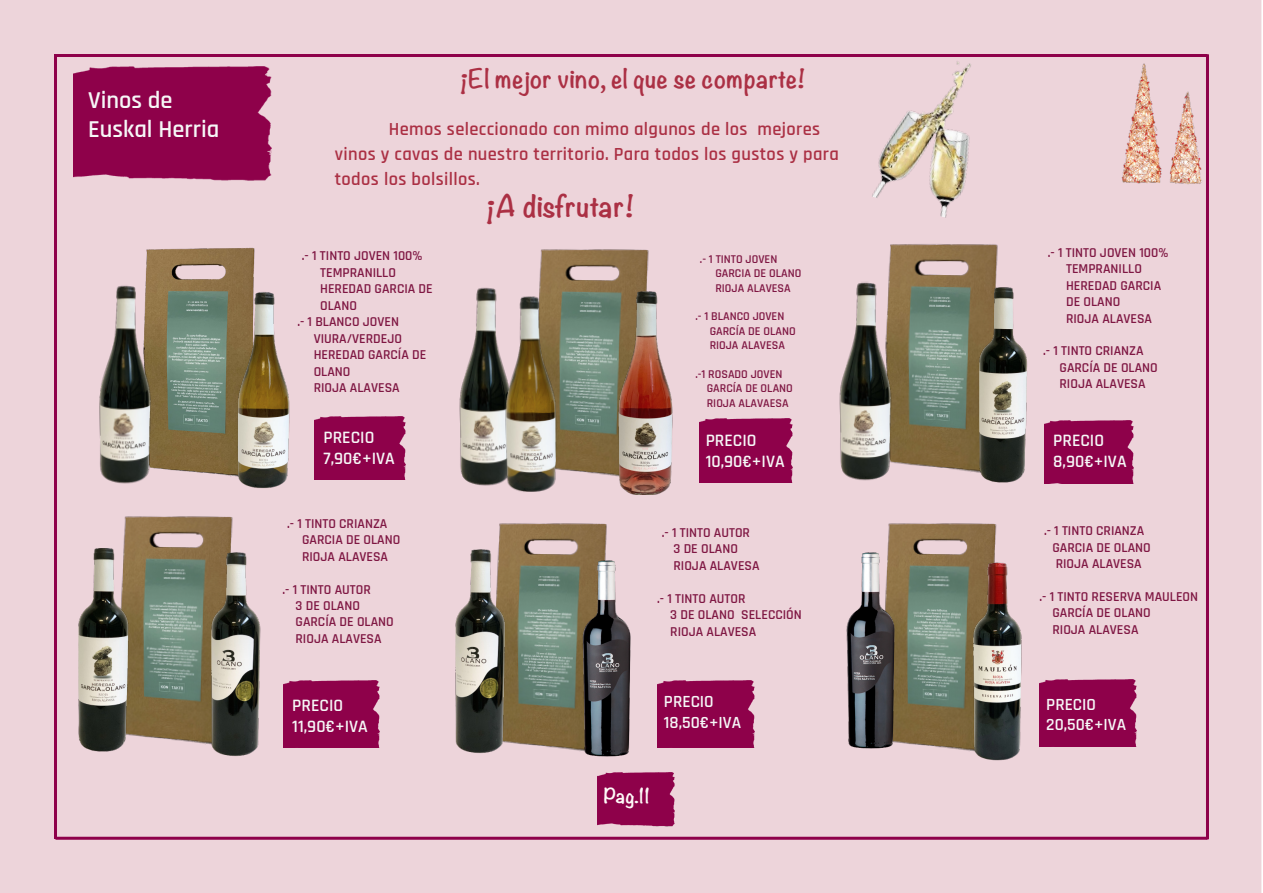
<style>
.page{position:relative;width:1263px;height:893px;background:#fff}
.page>*{position:absolute;margin:0;border:0;box-sizing:border-box;transform-origin:0 0}
.t1{font:700 27.3px "Noteworthy";letter-spacing:.005em;color:#ab3044}
.t2{font:600 24.45px "Rajdhani";color:#f6f7f7}
.t3{font:700 23.55px "Noteworthy";letter-spacing:.02em;color:#ab3044}
.t4{font:600 18.6px/24.9px "Rajdhani";letter-spacing:.02em;color:#ab3044}
.t5{font:700 18.15px "Noteworthy";color:#fefaf8}
.t6{font:600 17.55px "Rajdhani";color:#f6f7f7}
.t7{font:600 17.25px "Rajdhani";color:#f6f7f7}
.t8{font:600 13.65px "Rajdhani";color:#7f1743}
.t9{font:600 12px "Rajdhani";color:#7f1743}
</style>
<div class="page">
<div style="left:0;top:0;width:1261px;height:893px;background:#edd4da"></div>
<img style="left:115px;top:243px;width:178px;height:238px">
<img style="left:855px;top:238px;width:182px;height:241px">
<img style="left:968px;top:271px;width:73px;height:218px">
<img style="left:505px;top:243px;width:183px;height:241px">
<img style="left:464px;top:517px;width:182px;height:241px">
<img style="left:853px;top:517px;width:182px;height:241px">
<img style="left:569px;top:557px;width:72px;height:202px">
<img style="left:967px;top:550px;width:56px;height:211px">
<div style="left:314px;top:416px;width:91px;height:64px;background:#8e014a"></div>
<img style="left:231px;top:291px;width:66px;height:204px">
<div style="left:1044px;top:421px;width:89px;height:62px;background:#8e014a"></div>
<div style="left:699px;top:418px;width:93px;height:65px;background:#8e014a"></div>
<img style="left:451px;top:286px;width:74px;height:205px">
<img style="left:89px;top:510px;width:183px;height:241px">
<div style="left:283px;top:680px;width:97px;height:68px;background:#8e014a"></div>
<img style="left:91px;top:284px;width:73px;height:205px">
<img style="left:496px;top:295px;width:70px;height:205px">
<img style="left:613px;top:289px;width:70px;height:206px">
<img style="left:831px;top:281px;width:74px;height:205px">
<img style="left:74px;top:66px;width:197px;height:116px">
<div style="left:657px;top:680px;width:97px;height:68px;background:#8e014a"></div>
<div style="left:1039px;top:679px;width:97px;height:68px;background:#8e014a"></div>
<img style="left:203px;top:550px;width:71px;height:210px">
<img style="left:66px;top:531px;width:77px;height:227px">
<img style="left:448px;top:546px;width:70px;height:211px">
<img style="left:833px;top:550px;width:72px;height:202px">
<hr style="left:54px;top:54px;width:3px;height:785px;background:#8e014a">
<hr style="left:1206px;top:54px;width:3px;height:785px;background:#8e014a">
<hr style="left:55px;top:837px;width:1152px;height:3px;background:#8e014a">
<hr style="left:57px;top:54px;width:1150px;height:3px;background:#8e014a">
<img style="left:597px;top:772px;width:77px;height:55px">
<img style="left:1114px;top:58px;width:92px;height:133px">
<img style="left:863px;top:45px;width:138px;height:176px">
<p class="t2" style="left:88px;top:86px;width:86px">Vinos de</p>
<p class="t2" style="left:88px;top:115px;width:133px">Euskal Herria</p>
<p class="t3" style="left:460px;top:57px;width:347px">¡El mejor vino, el que se comparte!</p>
<p class="t4" style="left:335px;top:117px;width:506px;text-indent:54px">Hemos seleccionado con mimo algunos de los mejores vinos y cavas de nuestro territorio. Para todos los gustos y para todos los bolsillos.</p>
<p class="t1" style="left:486px;top:182px;width:149px">¡A disfrutar!</p>
<p class="t8" style="left:302px;top:248px;width:122px">.- 1 TINTO JOVEN 100%</p>
<p class="t8" style="left:320px;top:264px;width:77px">TEMPRANILLO</p>
<p class="t8" style="left:320px;top:281px;width:114px">HEREDAD GARCIA DE</p>
<p class="t8" style="left:320px;top:297px;width:38px">OLANO</p>
<p class="t8" style="left:297px;top:314px;width:103px">.- 1 BLANCO JOVEN</p>
<p class="t8" style="left:314px;top:330px;width:90px">VIURA/VERDEJO</p>
<p class="t8" style="left:314px;top:347px;width:114px">HEREDAD GARCÍA DE</p>
<p class="t8" style="left:314px;top:363px;width:38px">OLANO</p>
<p class="t8" style="left:314px;top:380px;width:88px">RIOJA ALAVESA</p>
<p class="t6" style="left:323px;top:427px;width:52px">PRECIO</p>
<p class="t6" style="left:323px;top:448px;width:73px">7,90€+IVA</p>
<p class="t8" style="left:287px;top:515px;width:102px">.- 1 TINTO CRIANZA</p>
<p class="t8" style="left:302px;top:532px;width:100px">GARCIA DE OLANO</p>
<p class="t8" style="left:302px;top:548px;width:88px">RIOJA ALAVESA</p>
<p class="t8" style="left:282px;top:581px;width:90px">.- 1 TINTO AUTOR</p>
<p class="t8" style="left:296px;top:597px;width:66px">3 DE OLANO</p>
<p class="t8" style="left:296px;top:614px;width:100px">GARCÍA DE OLANO</p>
<p class="t8" style="left:296px;top:630px;width:88px">RIOJA ALAVESA</p>
<p class="t6" style="left:292px;top:695px;width:52px">PRECIO</p>
<p class="t6" style="left:292px;top:716px;width:77px">11,90€+IVA</p>
<p class="t9" style="left:700px;top:252px;width:79px">.- 1 TINTO JOVEN</p>
<p class="t9" style="left:715px;top:266px;width:88px">GARCIA DE OLANO</p>
<p class="t9" style="left:715px;top:281px;width:77px">RIOJA ALAVESA</p>
<p class="t9" style="left:695px;top:309px;width:91px">.- 1 BLANCO JOVEN</p>
<p class="t9" style="left:710px;top:324px;width:88px">GARCÍA DE OLANO</p>
<p class="t9" style="left:710px;top:338px;width:77px">RIOJA ALAVESA</p>
<p class="t9" style="left:695px;top:367px;width:89px">.-1 ROSADO JOVEN</p>
<p class="t9" style="left:707px;top:381px;width:88px">GARCÍA DE OLANO</p>
<p class="t9" style="left:707px;top:396px;width:83px">RIOJA ALAVAESA</p>
<p class="t6" style="left:706px;top:430px;width:52px">PRECIO</p>
<p class="t6" style="left:706px;top:451px;width:81px">10,90€+IVA</p>
<p class="t8" style="left:662px;top:525px;width:90px">.- 1 TINTO AUTOR</p>
<p class="t8" style="left:673px;top:541px;width:66px">3 DE OLANO</p>
<p class="t8" style="left:673px;top:557px;width:88px">RIOJA ALAVESA</p>
<p class="t8" style="left:657px;top:590px;width:90px">.- 1 TINTO AUTOR</p>
<p class="t8" style="left:670px;top:607px;width:133px">3 DE OLANO SELECCIÓN</p>
<p class="t8" style="left:670px;top:623px;width:88px">RIOJA ALAVESA</p>
<p class="t7" style="left:664px;top:691px;width:51px">PRECIO</p>
<p class="t7" style="left:664px;top:712px;width:79px">18,50€+IVA</p>
<p class="t5" style="left:604px;top:780px;width:48px">Pag.11</p>
<p class="t8" style="left:1048px;top:244px;width:122px">.- 1 TINTO JOVEN 100%</p>
<p class="t8" style="left:1066px;top:261px;width:77px">TEMPRANILLO</p>
<p class="t8" style="left:1066px;top:277px;width:97px">HEREDAD GARCIA</p>
<p class="t8" style="left:1066px;top:294px;width:56px">DE OLANO</p>
<p class="t8" style="left:1066px;top:310px;width:88px">RIOJA ALAVESA</p>
<p class="t8" style="left:1043px;top:343px;width:102px">.- 1 TINTO CRIANZA</p>
<p class="t8" style="left:1059px;top:359px;width:100px">GARCÍA DE OLANO</p>
<p class="t8" style="left:1059px;top:376px;width:88px">RIOJA ALAVESA</p>
<p class="t6" style="left:1053px;top:430px;width:52px">PRECIO</p>
<p class="t6" style="left:1053px;top:451px;width:75px">8,90€+IVA</p>
<p class="t8" style="left:1044px;top:523px;width:102px">.- 1 TINTO CRIANZA</p>
<p class="t8" style="left:1052px;top:539px;width:100px">GARCIA DE OLANO</p>
<p class="t8" style="left:1056px;top:556px;width:88px">RIOJA ALAVESA</p>
<p class="t8" style="left:1039px;top:588px;width:160px">.- 1 TINTO RESERVA MAULEON</p>
<p class="t8" style="left:1052px;top:605px;width:100px">GARCÍA DE OLANO</p>
<p class="t8" style="left:1052px;top:621px;width:88px">RIOJA ALAVESA</p>
<p class="t7" style="left:1046px;top:694px;width:51px">PRECIO</p>
<p class="t7" style="left:1046px;top:714px;width:81px">20,50€+IVA</p>
</div>
